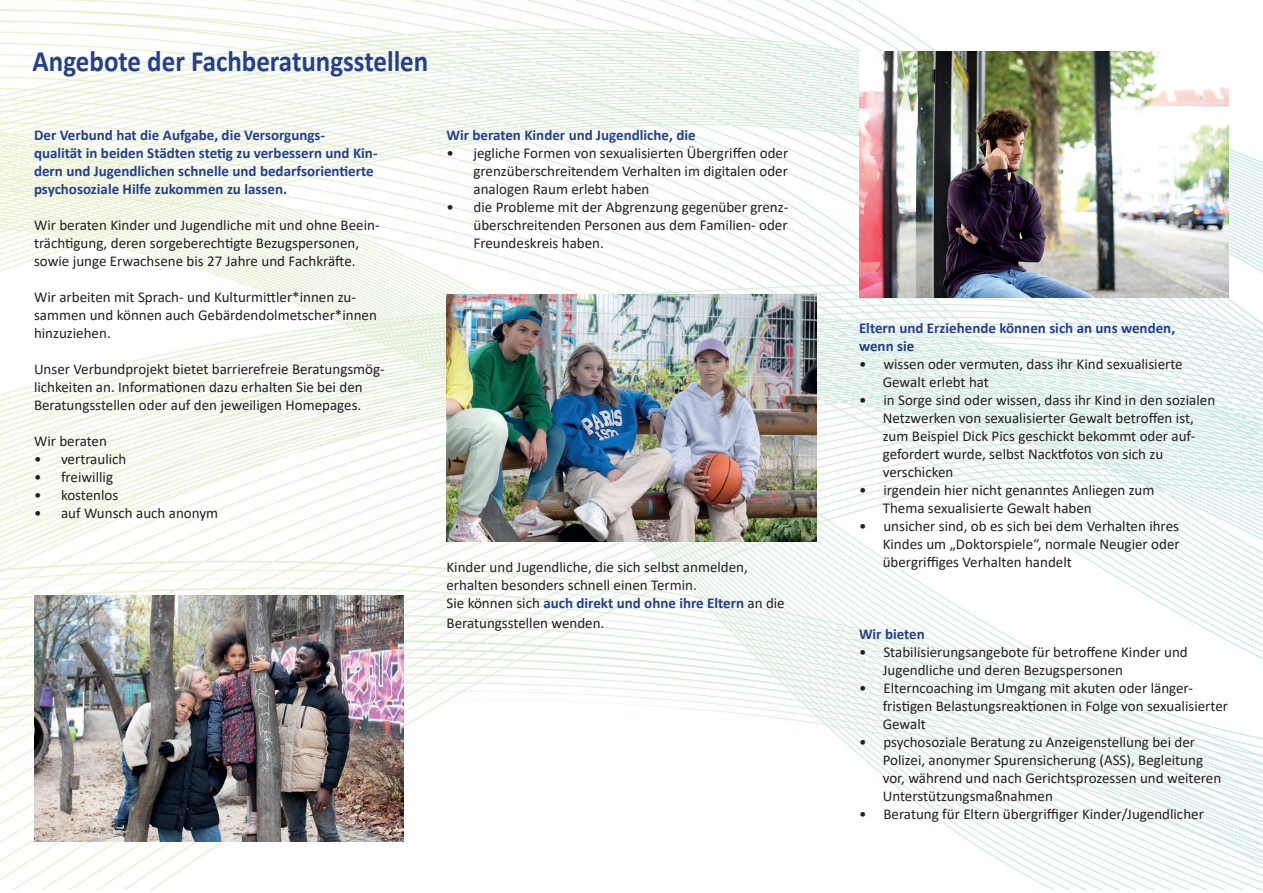
<style>
.page{position:relative;width:1263px;height:893px;background:#fff}
.page>*{position:absolute;margin:0;border:0;box-sizing:border-box;transform-origin:0 0}
.t1{font:700 29.7px "Calibri";color:#253f8e;scale:.91 1}
.t2{font:15px/18px "Calibri";color:#231f20}
.t3{font:700 15px/18px "Calibri";color:#253f8e}
.s1{font-weight:700;color:#253f8e}
</style>
<div class="page">
<img style="left:0;top:0;width:1263px;height:889px">
<img style="left:859px;top:51px;width:370px;height:247px">
<img style="left:34px;top:595px;width:370px;height:247px">
<img style="left:446px;top:294px;width:370px;height:247px">
<h1 class="t1" style="left:33px;top:40px;width:436px">Angebote der Fachberatungsstellen</h1>
<p class="t3" style="left:34px;top:126px;width:345px">Der Verbund hat die Aufgabe, die Versorgungs-<br>qualität in beiden Städten stetig zu verbessern und Kin&shy;dern und Jugendlichen schnelle und bedarfsorientierte psychosoziale Hilfe zukommen zu lassen.</p>
<p class="t2" style="left:34px;top:215px;width:347px">Wir beraten Kinder und Jugendliche mit und ohne Beein&shy;trächtigung, deren sorgeberechtigte Bezugspersonen, sowie junge Erwachsene bis 27 Jahre und Fachkräfte.</p>
<p class="t2" style="left:34px;top:287px;width:344px">Wir arbeiten mit Sprach- und Kulturmittler*innen zu&shy;sammen und können auch Gebärdendolmetscher*innen hinzuziehen.</p>
<p class="t2" style="left:34px;top:359px;width:352px">Unser Verbundprojekt bietet barrierefreie Beratungsmög&shy;lichkeiten an. Informationen dazu erhalten Sie bei den<br>Beratungsstellen oder auf den jeweiligen Homepages.</p>
<p class="t2" style="left:34px;top:431px;width:74px">Wir beraten</p>
<p class="t2" style="left:34px;top:449px;width:94px">• vertraulich</p>
<p class="t2" style="left:34px;top:467px;width:81px">• freiwillig</p>
<p class="t2" style="left:34px;top:485px;width:86px">• kostenlos</p>
<p class="t2" style="left:34px;top:503px;width:186px">• auf Wunsch auch anonym</p>
<p class="t3" style="left:446px;top:126px;width:251px">Wir beraten Kinder und Jugendliche, die</p>
<p class="t2" style="left:473px;top:143px;width:316px;text-align:justify;text-indent:-27px">• jegliche Formen von sexualisierten Übergriffen oder grenzüberschreitendem Verhalten im digitalen oder analogen Raum erlebt haben</p>
<p class="t2" style="left:473px;top:197px;width:316px;text-align:justify;text-indent:-27px">• die Probleme mit der Abgrenzung gegenüber grenz&shy;überschreitenden Personen aus dem Familien- oder Freundeskreis haben.</p>
<p class="t2" style="left:446px;top:557px;width:340px">Kinder und Jugendliche, die sich selbst anmelden, erhalten besonders schnell einen Termin.<br>Sie können sich <span class="s1">auch direkt und ohne ihre Eltern</span> an die</p>
<p class="t2" style="left:446px;top:613px;width:159px">Beratungsstellen wenden.</p>
<p class="t3" style="left:859px;top:319px;width:318px">Eltern und Erziehende können sich an uns wenden, wenn sie</p>
<p class="t2" style="left:883px;top:355px;width:301px;text-indent:-24px">• wissen oder vermuten, dass ihr Kind sexualisierte<br>Gewalt erlebt hat</p>
<p class="t2" style="left:883px;top:391px;width:334px;text-indent:-24px">• in Sorge sind oder wissen, dass ihr Kind in den sozialen Netzwerken von sexualisierter Gewalt betroffen ist, zum Beispiel Dick Pics geschickt bekommt oder auf&shy;gefordert wurde, selbst Nacktfotos von sich zu verschicken</p>
<p class="t2" style="left:883px;top:481px;width:273px;text-indent:-24px">• irgendein hier nicht genanntes Anliegen zum<br>Thema sexualisierte Gewalt haben</p>
<p class="t2" style="left:883px;top:517px;width:298px;text-align:justify;text-indent:-24px">• unsicher sind, ob es sich bei dem Verhalten ihres Kindes um „Doktorspiele“, normale Neugier oder übergriffiges Verhalten handelt</p>
<p class="t3" style="left:859px;top:625px;width:67px">Wir bieten</p>
<p class="t2" style="left:883px;top:643px;width:307px;text-indent:-24px">• Stabilisierungsangebote für betroffene Kinder und<br>Jugendliche und deren Bezugspersonen</p>
<p class="t2" style="left:883px;top:679px;width:347px;text-indent:-24px">• Elterncoaching im Umgang mit akuten oder länger&shy;fristigen Belastungsreaktionen in Folge von sexualisierter<br>Gewalt</p>
<p class="t2" style="left:883px;top:733px;width:340px;text-indent:-24px">• psychosoziale Beratung zu Anzeigenstellung bei der Polizei, anonymer Spurensicherung (ASS), Begleitung vor, während und nach Gerichtsprozessen und weiteren Unterstützungsmaßnahmen</p>
<p class="t2" style="left:859px;top:805px;width:346px">• Beratung für Eltern übergriffiger Kinder/Jugendlicher</p>
</div>
